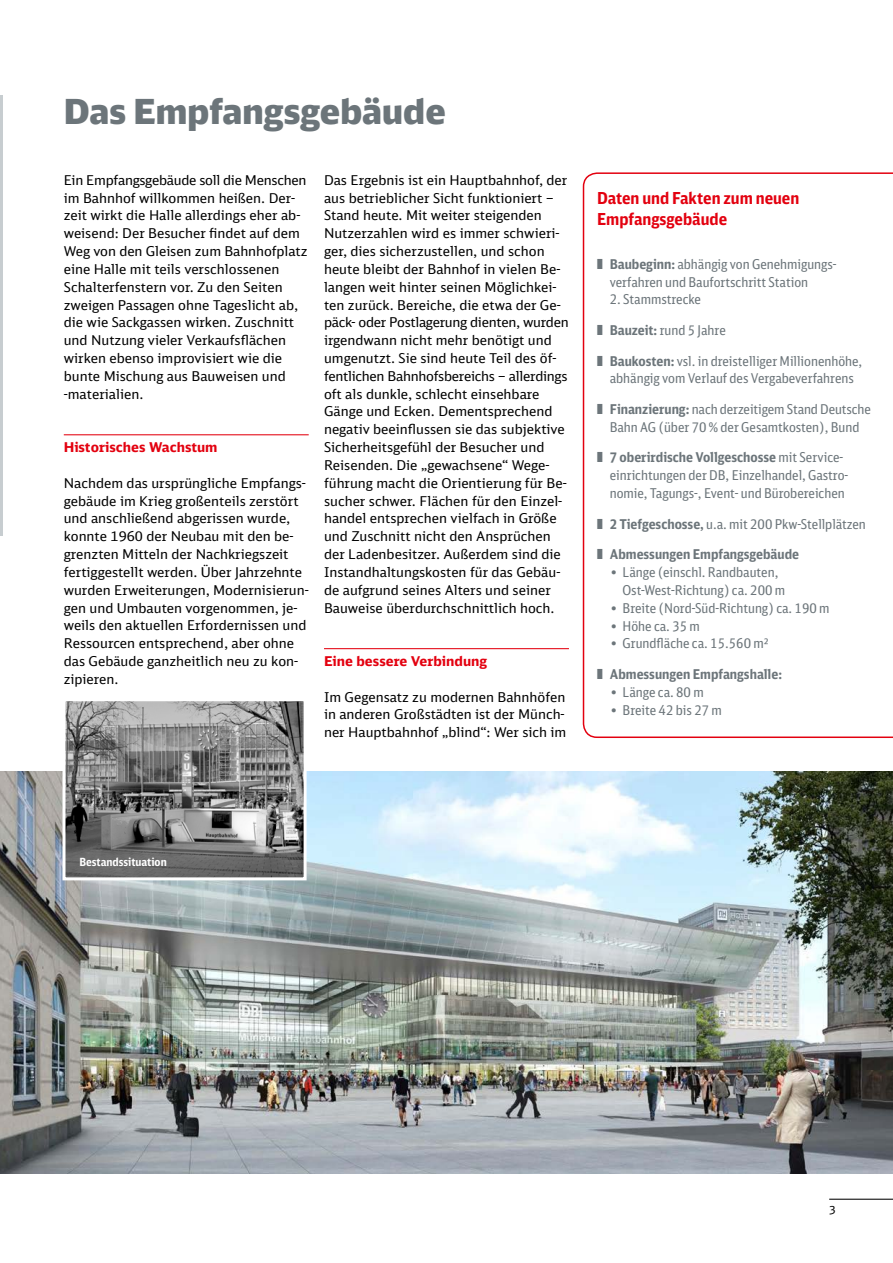
<style>
.page{position:relative;width:893px;height:1263px;background:#fff}
.page>*{position:absolute;margin:0;border:0;box-sizing:border-box;transform-origin:0 0}
.t1{font:900 34.5px "DB Head";color:#6c757a}
.t2{font:700 16.5px/21.8px "DB Sans Cond";color:#e3000f}
.t3{font:13.5px/17.9px "DB Sans";color:#000}
.t4{font:13.5px/17.9px "DB Sans Cond";color:#6c757a}
.t5{font:700 13.5px "DB Sans Cond";color:#6c757a}
.t6{font:700 13.5px "DB Sans";color:#e3000f}
.t7{font:700 11.25px "DB Sans Cond";color:#fff}
.t8{font:11.25px "DB Sans";color:#000}
.s1{font-weight:700}
</style>
<div class="page">
<img style="left:0;top:772px;width:893px;height:402px">
<hr style="left:0;top:96px;width:2px;height:440px;background:#c7cdd0">
<hr style="left:64px;top:434px;width:245px;height:1px;background:#e3000f">
<hr style="left:324px;top:648px;width:245px;height:1px;background:#e3000f">
<svg style="left:583px;top:172px;width:310px;height:566px"></svg>
<img style="left:67px;top:702px;width:236px;height:174px">
<div style="left:63px;top:698px;width:244px;height:182px;border:3px solid #fff"></div>
<hr style="left:829px;top:1199px;width:64px;height:1px;background:#000">
<svg style="left:597px;top:259px;width:5px;height:10px"></svg>
<svg style="left:597px;top:325px;width:5px;height:10px"></svg>
<svg style="left:597px;top:356px;width:5px;height:10px"></svg>
<svg style="left:597px;top:404px;width:5px;height:10px"></svg>
<svg style="left:597px;top:452px;width:5px;height:10px"></svg>
<svg style="left:597px;top:519px;width:5px;height:10px"></svg>
<svg style="left:597px;top:549px;width:5px;height:10px"></svg>
<svg style="left:597px;top:669px;width:5px;height:10px"></svg>
<h1 class="t1" style="left:64px;top:89px;width:383px">Das Empfangsgebäude</h1>
<p class="t3" style="left:64px;top:171px;width:245px">Ein Empfangsgebäude soll die Menschen im Bahnhof willkommen heißen. Der&shy;zeit wirkt die Halle allerdings eher ab&shy;weisend: Der Besucher findet auf dem Weg von den Gleisen zum Bahnhofplatz eine Halle mit teils verschlossenen Schalterfenstern vor. Zu den Seiten zweigen Passagen ohne Tageslicht ab, die wie Sackgassen wirken. Zuschnitt und Nutzung vieler Verkaufsflächen wirken ebenso improvisiert wie die bunte Mischung aus Bauweisen und -materialien.</p>
<p class="t6" style="left:64px;top:439px;width:155px">Historisches Wachstum</p>
<p class="t3" style="left:64px;top:474px;width:246px">Nachdem das ursprüngliche Empfangs&shy;gebäude im Krieg großenteils zerstört und anschließend abgerissen wurde, konnte 1960 der Neubau mit den be&shy;grenzten Mitteln der Nachkriegszeit fertiggestellt werden. Über Jahrzehnte wurden Erweiterungen, Modernisierun&shy;gen und Umbauten vorgenommen, je&shy;weils den aktuellen Erfordernissen und Ressourcen entsprechend, aber ohne das Gebäude ganzheitlich neu zu kon&shy;zipieren.</p>
<p class="t3" style="left:324px;top:171px;width:246px">Das Ergebnis ist ein Hauptbahnhof, der aus betrieblicher Sicht funktioniert – Stand heute. Mit weiter steigenden Nutzerzahlen wird es immer schwieri&shy;ger, dies sicherzustellen, und schon heute bleibt der Bahnhof in vielen Be&shy;langen weit hinter seinen Möglichkei&shy;ten zurück. Bereiche, die etwa der Ge&shy;päck- oder Postlagerung dienten, wurden irgendwann nicht mehr benötigt und umgenutzt. Sie sind heute Teil des öf&shy;fentlichen Bahnhofsbereichs – allerdings oft als dunkle, schlecht einsehbare Gänge und Ecken. Dementsprechend negativ beeinflussen sie das subjektive Sicherheitsgefühl der Besucher und Reisenden. Die „gewachsene“ Wege&shy;führung macht die Orientierung für Be&shy;sucher schwer. Flächen für den Einzel&shy;handel entsprechen vielfach in Größe und Zuschnitt nicht den Ansprüchen der Ladenbesitzer. Außerdem sind die Instandhaltungskosten für das Gebäu&shy;de aufgrund seines Alters und seiner Bauweise überdurchschnittlich hoch.</p>
<p class="t6" style="left:324px;top:652px;width:165px">Eine bessere Verbindung</p>
<p class="t3" style="left:324px;top:688px;width:244px">Im Gegensatz zu modernen Bahnhöfen in anderen Großstädten ist der Münch&shy;ner Hauptbahnhof „blind“: Wer sich im</p>
<p class="t2" style="left:597px;top:187px;width:204px">Daten und Fakten zum neuen<br>Empfangsgebäude</p>
<p class="t4" style="left:610px;top:255px;width:228px"><span class="s1">Baubeginn:</span> abhängig von Genehmigungs&shy;verfahren und Baufortschritt Station</p>
<p class="t4" style="left:610px;top:290px;width:93px">2. Stammstrecke</p>
<p class="t4" style="left:610px;top:321px;width:118px"><span class="s1">Bauzeit:</span> rund 5 Jahre</p>
<p class="t4" style="left:610px;top:352px;width:254px"><span class="s1">Baukosten:</span> vsl. in dreistelliger Millionenhöhe, abhängig vom Verlauf des Vergabeverfahrens</p>
<p class="t4" style="left:610px;top:400px;width:263px"><span class="s1">Finanzierung:</span> nach derzeitigem Stand Deutsche<br>Bahn AG (über 70 % der Gesamtkosten), Bund</p>
<p class="t4" style="left:610px;top:448px;width:240px"><span class="s1">7 oberirdische Vollgeschosse</span> mit Service&shy;einrichtungen der DB, Einzelhandel, Gastro&shy;nomie, Tagungs-, Event- und Bürobereichen</p>
<p class="t4" style="left:610px;top:515px;width:258px"><span class="s1">2 Tiefgeschosse,</span> u.a. mit 200 Pkw-Stellplätzen</p>
<p class="t5" style="left:610px;top:546px;width:191px">Abmessungen Empfangsgebäude</p>
<p class="t4" style="left:622px;top:563px;width:164px;text-indent:-13px">• Länge (einschl. Randbauten,<br>Ost-West-Richtung) ca. 200 m</p>
<p class="t4" style="left:610px;top:599px;width:221px">• Breite (Nord-Süd-Richtung) ca. 190 m</p>
<p class="t4" style="left:610px;top:616px;width:92px">• Höhe ca. 35 m</p>
<p class="t4" style="left:610px;top:634px;width:160px">• Grundfläche ca. 15.560 m²</p>
<p class="t5" style="left:610px;top:665px;width:174px">Abmessungen Empfangshalle:</p>
<p class="t4" style="left:610px;top:683px;width:95px">• Länge ca. 80 m</p>
<p class="t4" style="left:610px;top:701px;width:114px">• Breite 42 bis 27 m</p>
<p class="t7" style="left:79px;top:855px;width:89px">Bestandssituation</p>
<p class="t8" style="left:829px;top:1203px;width:8px">3</p>
</div>
